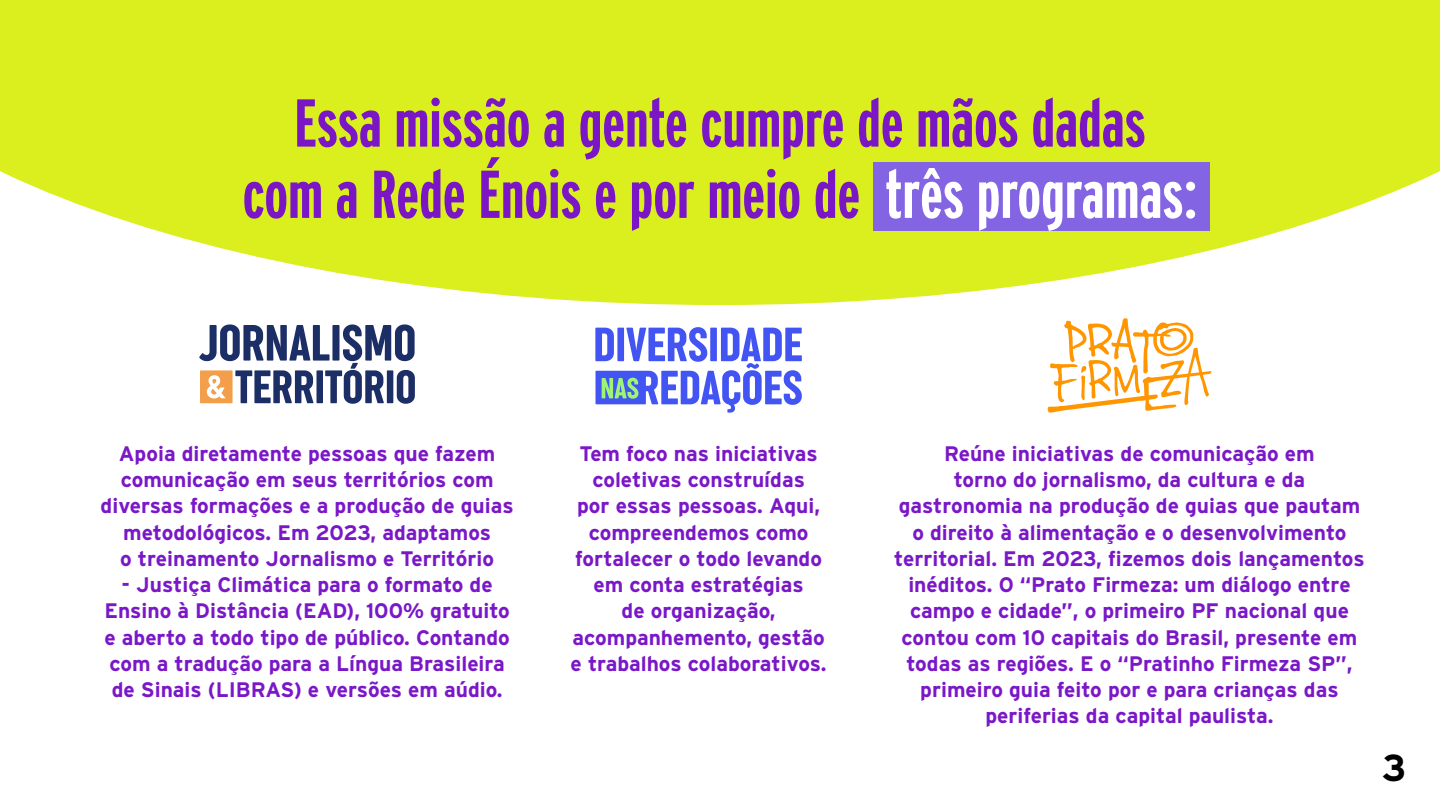
<style>
.page{position:relative;width:1440px;height:810px;background:#fff}
.page>*{position:absolute;margin:0;border:0;box-sizing:border-box;transform-origin:0 0}
.t1{font:700 67.5px/71.2px "Interstate Compressed";color:#7a16c6;text-align:center}
.t2{font:700 37.5px "Interstate";color:#000}
.t3{font:700 21px/26.2px "Interstate";color:#7a17c7;text-align:center}
.s1{color:#fff}
</style>
<div class="page">
<svg style="left:0;top:0;width:1440px;height:305px;background:#e0f13d"></svg>
<svg style="left:199px;top:324px;width:216px;height:80px"></svg>
<svg style="left:595px;top:327px;width:207px;height:86px"></svg>
<svg style="left:1048px;top:318px;width:163px;height:95px"></svg>
<div style="left:873px;top:162px;width:336px;height:69px;background:#8364e3"></div>
<h1 class="t1" style="left:243px;top:87px;width:956px">Essa missão a gente cumpre de mãos dadas<br>com a Rede Énois e por meio de <span class="s1">três programas:</span></h1>
<p class="t3" style="left:101px;top:440px;width:415px">Apoia diretamente pessoas que fazem comunicação em seus territórios com diversas formações e a produção de guias metodológicos. Em 2023, adaptamos<br>o treinamento Jornalismo e Território</p>
<p class="t3" style="left:104px;top:572px;width:407px">- Justiça Climática para o formato de Ensino à Distância (EAD), 100% gratuito e aberto a todo tipo de público. Contando com a tradução para a Língua Brasileira de Sinais (LIBRAS) e versões em aúdio.</p>
<p class="t3" style="left:571px;top:440px;width:257px">Tem foco nas iniciativas coletivas construídas<br>por essas pessoas. Aqui, compreendemos como fortalecer o todo levando em conta estratégias<br>de organização, acompanhemento, gestão e trabalhos colaborativos.</p>
<p class="t3" style="left:894px;top:440px;width:472px">Reúne iniciativas de comunicação em<br>torno do jornalismo, da cultura e da gastronomia na produção de guias que pautam o direito à alimentação e o desenvolvimento territorial. Em 2023, fizemos dois lançamentos inéditos. O “Prato Firmeza: um diálogo entre campo e cidade”, o primeiro PF nacional que contou com 10 capitais do Brasil, presente em todas as regiões. E o “Pratinho Firmeza SP”, primeiro guia feito por e para crianças das periferias da capital paulista.</p>
<h2 class="t2" style="left:1382px;top:747px;width:26px">3</h2>
</div>
